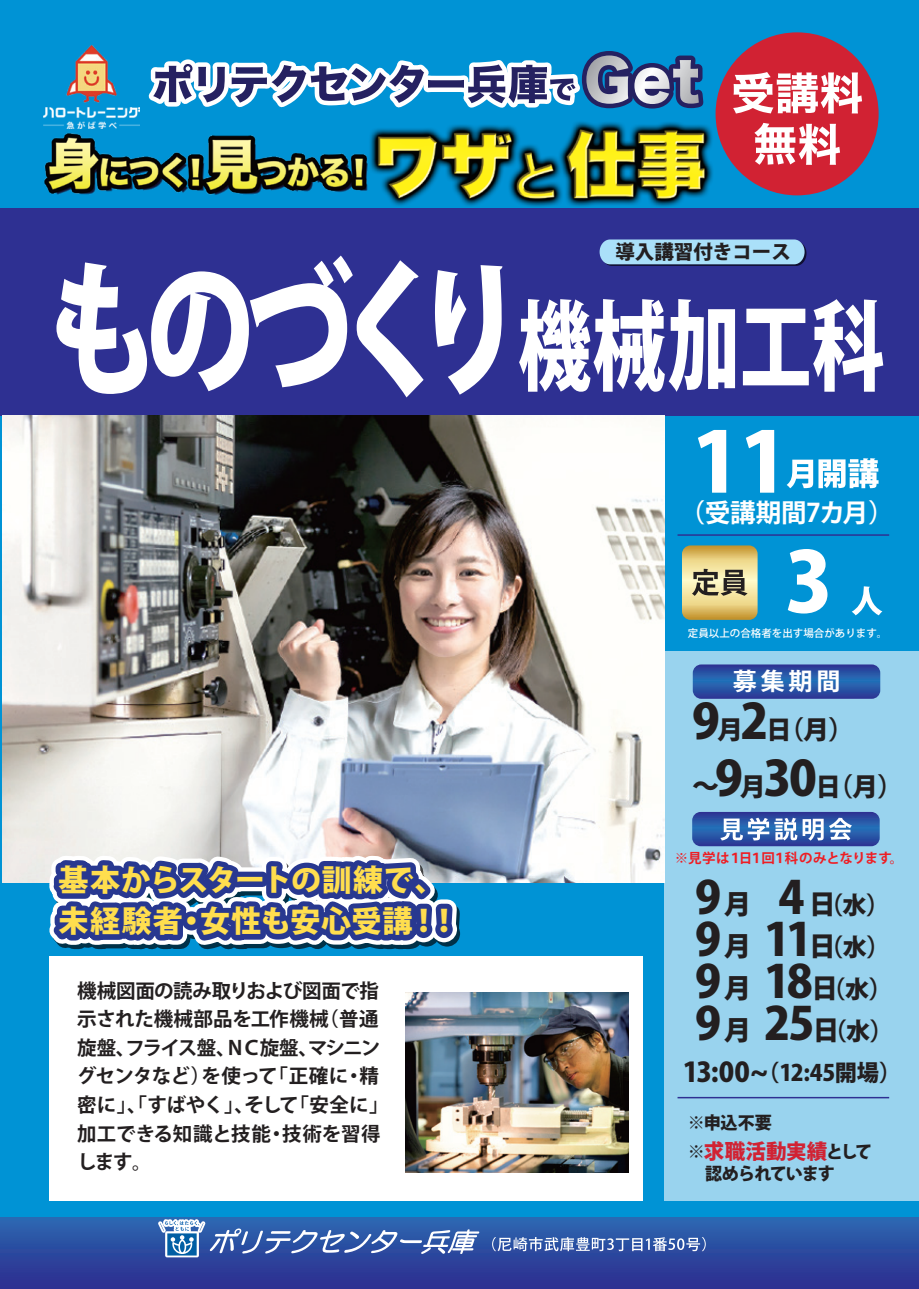
<style>
.page{position:relative;width:919px;height:1289px;background:#fff}
.page>*{position:absolute;margin:0;border:0;box-sizing:border-box;transform-origin:0 0}
.t1{font:800 147px "Koz Go Pro";letter-spacing:-.125em;color:#fff;scale:.74 1}
.t2{font:800 82.5px/119.9px "Koz Go Pro";color:#fff}
.t3{font:800 45px/42px "Koz Go Pro";color:#231f20;text-align:justify}
.t4{font:800 30px/41.1px "Koz Go Pro";letter-spacing:.015em;color:#ffde4e}
.t5{font:800 25.5px "Koz Go Pro";color:#231f20}
.t6{font:700 25.5px "Koz Go Pro";letter-spacing:-.02em;color:#fff}
.t7{font:800 24px "Koz Go Pro";color:#231f20}
.t8{font:700 24px "Koz Go Pro";color:#fff}
.t9{font:800 22.5px "Koz Go Pro";letter-spacing:-.02em;color:#231f20}
.t10{font:800 20.7px "Koz Go Pro";letter-spacing:.005em;color:#d12233}
.t11{font:700 19.5px/28.5px "Koz Go Pro";letter-spacing:-.02em;color:#231f20}
.t12{font:800 19.5px "Koz Go Pr 6 N";color:#231f20}
.t13{font:800 17.25px "Koz Go Pro";letter-spacing:-.05em;color:#231f20}
.t14{font:700 13.5px "Koz Go Pro";letter-spacing:-.05em;color:#ee1d23}
.t15{font:500 10.5px "Koz Go Pr 6 N";color:#fff}
.s1{font-size:97.5px}
.s2{font-size:48px}
.s3{font-size:27px}
.s4{font-size:45px}
.s5{font-size:24px}
.s6{font-size:17.25px;color:#231f20}
</style>
<div class="page">
<div style="left:0;top:0;width:918px;height:1288px;background:#0093d5"></div>
<div style="left:0;top:208px;width:918px;height:207px;background:#2e3092"></div>
<div style="left:0;top:1217px;width:918px;height:71px;background:linear-gradient(to bottom,#2c68b1,#2d2c8f)"></div>
<div style="left:664px;top:651px;width:254px;height:549px;background:#99d3ee"></div>
<div style="left:50px;top:956px;width:593px;height:244px;background:#fff"></div>
<div style="left:715px;top:32px;width:163px;height:163px;background:#d12233;border-radius:50%"></div>
<svg style="left:733px;top:72px;width:129px;height:41px"></svg>
<svg style="left:754px;top:123px;width:86px;height:42px"></svg>
<svg style="left:148px;top:51px;width:556px;height:51px"></svg>
<hr style="left:677px;top:1096px;width:212px;height:2px;background:#2e3092">
<svg style="left:692px;top:664px;width:188px;height:34px;background:#2b55a7"></svg>
<img style="left:66px;top:46px;width:51px;height:56px">
<img style="left:43px;top:102px;width:705px;height:105px">
<svg style="left:492px;top:1236px;width:213px;height:15px;background:#6f89c0"></svg>
<svg style="left:158px;top:1218px;width:321px;height:39px;background:#5378b8"></svg>
<img style="left:3px;top:415px;width:661px;height:467px">
<img style="left:406px;top:992px;width:222px;height:180px">
<img style="left:22px;top:669px;width:508px;height:377px">
<svg style="left:692px;top:812px;width:187px;height:34px;background:#5573b6"></svg>
<hr style="left:677px;top:534px;width:212px;height:2px;background:#2e3092">
<svg style="left:851px;top:586px;width:31px;height:29px"></svg>
<svg style="left:682px;top:545px;width:75px;height:75px;background:#c9b676"></svg>
<svg style="left:786px;top:458px;width:92px;height:30px"></svg>
<svg style="left:599px;top:239px;width:207px;height:27px;background:#9acae7"></svg>
<p class="t12" style="left:615px;top:241px;width:177px">導入講習付きコース</p>
<h1 class="t1" style="left:48px;top:235px;width:1132px">ものづくり<span class="s1">機械加工科</span></h1>
<h2 class="t2" style="left:784px;top:408px;width:49px;text-indent:-93px">11<br>3</h2>
<p class="t15" style="left:687px;top:627px;width:201px">定員以上の合格者を出す場合があります。</p>
<h3 class="t6" style="left:679px;top:496px;width:216px">（受講期間7カ月）</h3>
<p class="t8" style="left:732px;top:665px;width:109px">募集期間</p>
<h3 class="t4" style="left:58px;top:861px;width:402px">基本からスタートの訓練で、未経験者・女性も安心受講！！</h3>
<p class="t11" style="left:77px;top:977px;width:313px">機械図面の読み取りおよび図面で指示された機械部品を工作機械（普通旋盤、フライス盤、ＮＣ旋盤、マシニングセンタなど）を使って「正確に・精密に」、「すばやく」、そして「安全に」加工できる知識と技能・技術を習得します。</p>
<h3 class="t5" style="left:692px;top:713px;width:163px"><span class="s2">9</span>月<span class="s2">2</span>日（月）</h3>
<h3 class="t5" style="left:692px;top:770px;width:212px"><span class="s3">～</span><span class="s2">9</span>月<span class="s2">30</span>日（月）</h3>
<p class="t14" style="left:674px;top:849px;width:230px">※見学は１日１回１科のみとなります。</p>
<p class="t7" style="left:695px;top:889px;width:196px"><span class="s4">9</span><span class="s3">月</span> <span class="s4">4</span><span class="s3">日</span>（水）</p>
<h3 class="t3" style="left:695px;top:921px;width:200px">9<span class="s3">月</span> 11<span class="s3">日</span><span class="s5">（水）</span>9<span class="s3">月</span> 18<span class="s3">日</span><span class="s5">（水）</span>9<span class="s3">月</span> 25<span class="s3">日</span><span class="s5">（水）</span></h3>
<p class="t9" style="left:682px;top:1057px;width:220px"><span class="s3">13:00~</span>（12:45開場）</p>
<p class="t13" style="left:688px;top:1111px;width:85px">※申込不要</p>
<p class="t10" style="left:688px;top:1137px;width:186px"><span class="s6">※</span>求職活動実績<span class="s6">として</span></p>
<p class="t13" style="left:688px;top:1162px;width:148px">　認められています</p>
</div>
